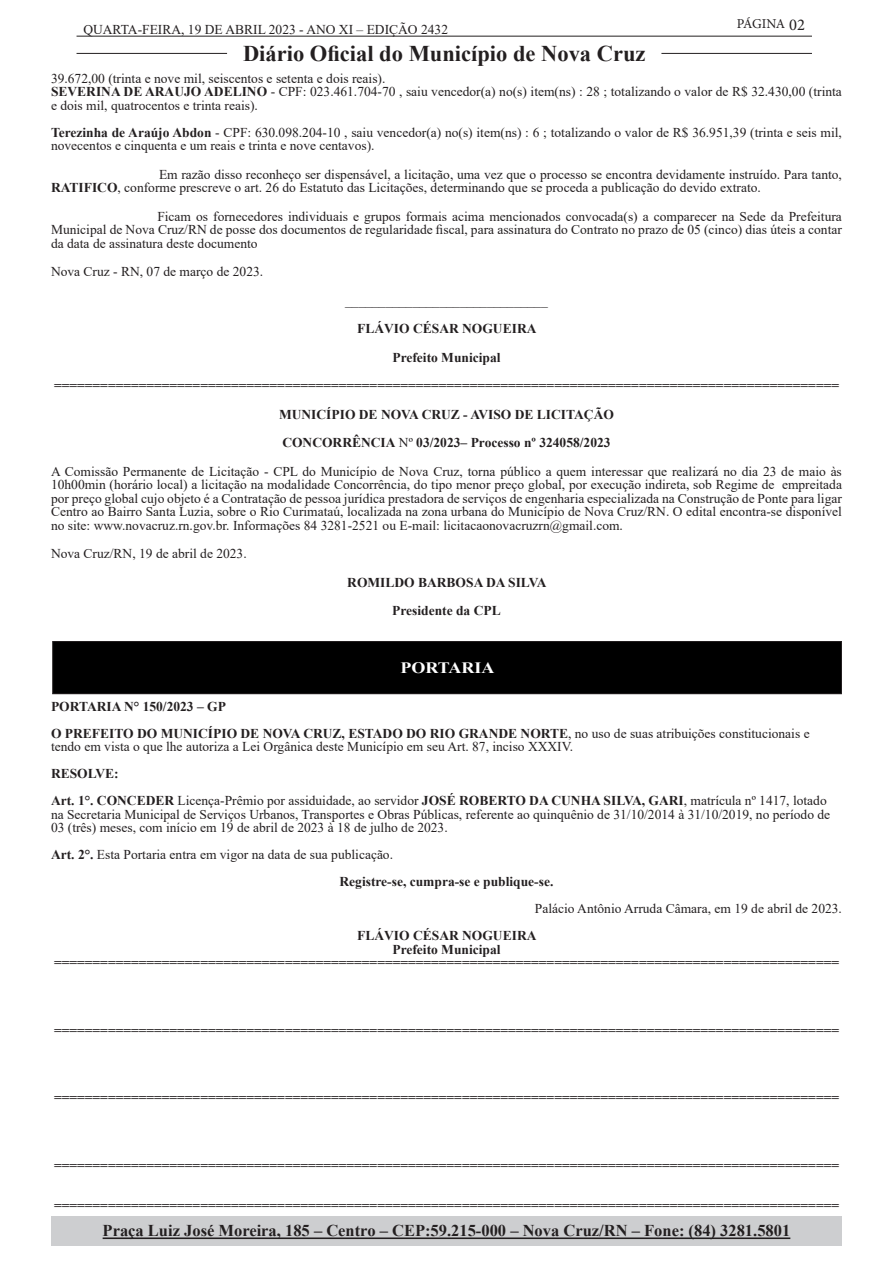
<style>
.page{position:relative;width:893px;height:1263px;background:#fff}
.page>*{position:absolute;margin:0;border:0;box-sizing:border-box;transform-origin:0 0}
.t1{font:700 22.5px "Times New Roman";color:#231f20}
.t2{font:700 16.5px "Times New Roman";color:#231f20}
.t3{font:700 15.75px "Times New Roman";color:#fff;scale:1.14 1}
.Normal__Web__e526af2{font:13.5px/13.5px "Times New Roman";color:#231f20}
.t4{font:700 13.5px/13.5px "Times New Roman";color:#231f20;text-align:center}
.t5{font:13.5px "Minion Pro";letter-spacing:-.03em;color:#231f20}
.s1{font-size:16.5px}
.s2{font-weight:700}
.s3{font-weight:400}
</style>
<div class="page">
<hr style="left:77px;top:36px;width:735px;height:1px;background:#231f20">
<hr style="left:77px;top:53px;width:150px;height:1px;background:#231f20">
<hr style="left:661px;top:53px;width:151px;height:1px;background:#231f20">
<div style="left:51px;top:1216px;width:791px;height:29px;background:#cdced0"></div>
<hr style="left:103px;top:1237px;width:687px;height:2px;background:#231f20">
<div style="left:53px;top:641px;width:788px;height:53px;background:#000"></div>
<div style="left:52px;top:641px;width:790px;height:53px;border:1px solid #231f20"></div>
<p class="Normal__Web__e526af2" style="left:83px;top:23px;width:366px">QUARTA-FEIRA, 19 DE ABRIL 2023 - ANO XI – EDIÇÃO 2432</p>
<h1 class="t1" style="left:243px;top:37px;width:404px">Diário Oficial do Município de Nova Cruz</h1>
<p class="t5" style="left:737px;top:15px;width:70px">PÁGINA <span class="s1">02</span></p>
<p class="Normal__Web__e526af2" style="left:51px;top:71px;width:336px">39.672,00 (trinta e nove mil, seiscentos e setenta e dois reais).</p>
<p class="Normal__Web__e526af2" style="left:51px;top:84px;width:792px"><span class="s2">SEVERINA DE ARAUJO ADELINO</span> - CPF: 023.461.704-70 , saiu vencedor(a) no(s) item(ns) : 28 ; totalizando o valor de R$ 32.430,00 (trinta e dois mil, quatrocentos e trinta reais).</p>
<p class="Normal__Web__e526af2" style="left:51px;top:125px;width:792px"><span class="s2">Terezinha de Araújo Abdon</span> - CPF: 630.098.204-10 , saiu vencedor(a) no(s) item(ns) : 6 ; totalizando o valor de R$ 36.951,39 (trinta e seis mil, novecentos e cinquenta e um reais e trinta e nove centavos).</p>
<p class="Normal__Web__e526af2" style="left:51px;top:167px;width:792px;text-indent:108px">Em razão disso reconheço ser dispensável, a licitação, uma vez que o processo se encontra devidamente instruído. Para tanto,<br><span class="s2">RATIFICO</span>, conforme prescreve o art. 26 do Estatuto das Licitações, determinando que se proceda a publicação do devido extrato.</p>
<p class="Normal__Web__e526af2" style="left:51px;top:209px;width:792px;text-align:justify;text-indent:106px">Ficam os fornecedores individuais e grupos formais acima mencionados convocada(s) a comparecer na Sede da Prefeitura Municipal de Nova Cruz/RN de posse dos documentos de regularidade fiscal, para assinatura do Contrato no prazo de 05 (cinco) dias úteis a contar da data de assinatura deste documento</p>
<p class="Normal__Web__e526af2" style="left:51px;top:264px;width:214px">Nova Cruz - RN, 07 de março de 2023.</p>
<p class="Normal__Web__e526af2" style="left:345px;top:293px;width:204px">______________________________</p>
<p class="t4" style="left:357px;top:321px;width:181px">FLÁVIO CÉSAR NOGUEIRA</p>
<p class="t4" style="left:392px;top:350px;width:110px">Prefeito Municipal</p>
<p class="t4" style="left:54px;top:378px;width:786px">======================================================================================================</p>
<p class="t4" style="left:279px;top:407px;width:336px">MUNICÍPIO DE NOVA CRUZ - AVISO DE LICITAÇÃO</p>
<p class="t4" style="left:282px;top:435px;width:330px">CONCORRÊNCIA <span class="s3">Nº</span> 03/2023– Processo nº 324058/2023</p>
<p class="Normal__Web__e526af2" style="left:51px;top:464px;width:792px;text-align:justify">A Comissão Permanente de Licitação - CPL do Município de Nova Cruz, torna público a quem interessar que realizará no dia 23 de maio às 10h00min (horário local) a licitação na modalidade Concorrência, do tipo menor preço global, por execução indireta, sob Regime de empreitada por preço global cujo objeto é a Contratação de pessoa jurídica prestadora de serviços de engenharia especializada na Construção de Ponte para ligar Centro ao Bairro Santa Luzia, sobre o Rio Curimataú, localizada na zona urbana do Município de Nova Cruz/RN. O edital encontra-se disponível no site: www.novacruz.rn.gov.br. Informações 84 3281-2521 ou E-mail: licitacaonovacruzrn@gmail.com.</p>
<p class="Normal__Web__e526af2" style="left:51px;top:546px;width:197px">Nova Cruz/RN, 19 de abril de 2023.</p>
<p class="t4" style="left:347px;top:575px;width:201px">ROMILDO BARBOSA DA SILVA</p>
<p class="t4" style="left:392px;top:603px;width:110px">Presidente da CPL</p>
<p class="t3" style="left:401px;top:656px;width:84px">PORTARIA</p>
<p class="t4" style="left:51px;top:699px;width:176px">PORTARIA N° 150/2023 – GP</p>
<p class="Normal__Web__e526af2" style="left:51px;top:726px;width:760px"><span class="s2">O PREFEITO DO MUNICÍPIO DE NOVA CRUZ, ESTADO DO RIO GRANDE NORTE</span>, no uso de suas atribuições constitucionais e tendo em vista o que lhe autoriza a Lei Orgânica deste Município em seu Art. 87, inciso XXXIV.</p>
<p class="t4" style="left:51px;top:767px;width:69px">RESOLVE:</p>
<p class="Normal__Web__e526af2" style="left:51px;top:794px;width:781px"><span class="s2">Art. 1°. CONCEDER</span> Licença-Prêmio por assiduidade, ao servidor <span class="s2">JOSÉ ROBERTO DA CUNHA SILVA, GARI</span>, matrícula nº 1417, lotado na Secretaria Municipal de Serviços Urbanos, Transportes e Obras Públicas, referente ao quinquênio de 31/10/2014 à 31/10/2019, no período de<br>03 (três) meses, com início em 19 de abril de 2023 à 18 de julho de 2023.</p>
<p class="Normal__Web__e526af2" style="left:51px;top:848px;width:344px"><span class="s2">Art. 2°.</span> Esta Portaria entra em vigor na data de sua publicação.</p>
<p class="t4" style="left:340px;top:875px;width:215px">Registre-se, cumpra-se e publique-se.</p>
<p class="Normal__Web__e526af2" style="left:535px;top:902px;width:309px">Palácio Antônio Arruda Câmara, em 19 de abril de 2023.</p>
<p class="t4" style="left:357px;top:929px;width:181px">FLÁVIO CÉSAR NOGUEIRA<br>Prefeito Municipal</p>
<p class="t4" style="left:54px;top:956px;width:786px">======================================================================================================</p>
<p class="t4" style="left:54px;top:1023px;width:786px">======================================================================================================</p>
<p class="t4" style="left:54px;top:1091px;width:786px">======================================================================================================</p>
<p class="t4" style="left:54px;top:1158px;width:786px">======================================================================================================</p>
<p class="t4" style="left:54px;top:1199px;width:786px">======================================================================================================</p>
<p class="t2" style="left:103px;top:1219px;width:689px">Praça Luiz José Moreira, 185 – Centro – CEP:59.215-000 – Nova Cruz/RN – Fone: (84) 3281.5801</p>
</div>
